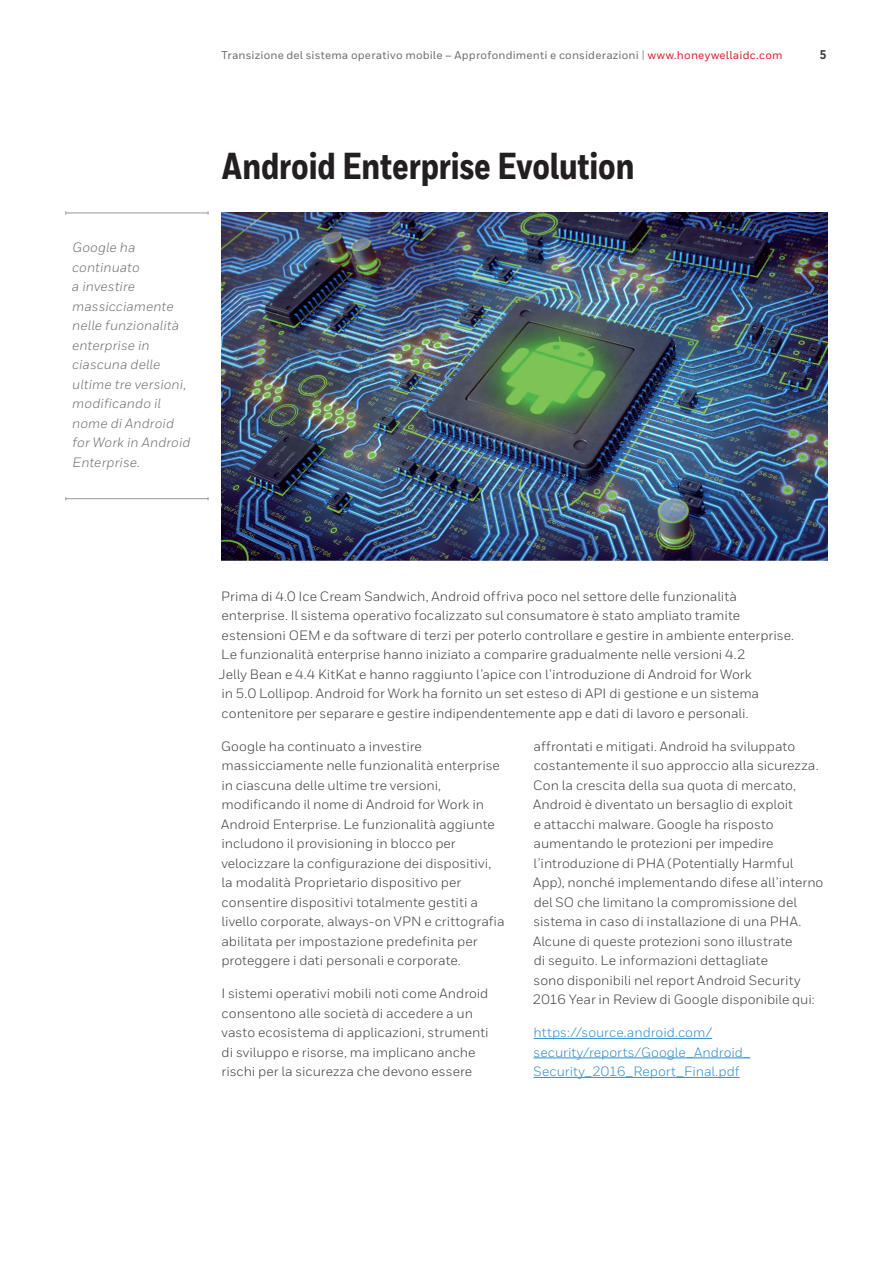
<style>
.page{position:relative;width:893px;height:1263px;background:#fff}
.page>*{position:absolute;margin:0;border:0;box-sizing:border-box;transform-origin:0 0}
.t1{font:800 37.5px "Honeywell Cond";letter-spacing:-.005em;color:#231f20}
.t2{font:13.5px/19.5px "Honeywell Sans";color:#3e3e3f}
.t3{font:italic 13.5px/19.5px "Honeywell Sans";letter-spacing:.005em;color:#6c6d70}
.t4{font:13.5px/19.5px "Honeywell Sans";letter-spacing:.005em;color:#2e8dcc}
.t5{font:800 12.75px "Honeywell Cond";color:#3e3e3f}
.t6{font:500 11.25px "Honeywell Sans";letter-spacing:.015em;color:#6c6d70}
.s1{font-size:11.4px;color:#939598}
.s2{color:#dc1f2e}
</style>
<div class="page">
<hr style="left:66px;top:213px;width:142px;height:1px;background:#939598">
<hr style="left:66px;top:498px;width:142px;height:1px;background:#939598">
<hr style="left:533px;top:1038px;width:179px;height:1px;background:#2e8dcc">
<hr style="left:534px;top:1057px;width:216px;height:1px;background:#2e8dcc">
<hr style="left:533px;top:1077px;width:207px;height:1px;background:#2e8dcc">
<img style="left:221px;top:213px;width:606px;height:348px">
<p class="t6" style="left:221px;top:51px;width:563px">Transizione del sistema operativo mobile – Approfondimenti e considerazioni <span class="s1">|</span> <span class="s2">www.honeywellaidc.com</span></p>
<p class="t5" style="left:820px;top:50px;width:8px">5</p>
<p class="t3" style="left:72px;top:239px;width:120px">Google ha continuato<br>a investire massicciamente nelle funzionalità enterprise in ciascuna delle ultime tre versioni, modificando il nome di Android for Work in Android<br>Enterprise.</p>
<h1 class="t1" style="left:222px;top:153px;width:414px">Android Enterprise Evolution</h1>
<p class="t2" style="left:219px;top:587px;width:577px">Prima di 4.0 Ice Cream Sandwich, Android offriva poco nel settore delle funzionalità enterprise. Il sistema operativo focalizzato sul consumatore è stato ampliato tramite estensioni OEM e da software di terzi per poterlo controllare e gestire in ambiente enterprise.<br>Le funzionalità enterprise hanno iniziato a comparire gradualmente nelle versioni 4.2<br>Jelly Bean e 4.4 KitKat e hanno raggiunto l’apice con l’introduzione di Android for Work<br>in 5.0 Lollipop. Android for Work ha fornito un set esteso di API di gestione e un sistema contenitore per separare e gestire indipendentemente app e dati di lavoro e personali.</p>
<p class="t2" style="left:221px;top:737px;width:285px">Google ha continuato a investire massicciamente nelle funzionalità enterprise in ciascuna delle ultime tre versioni, modificando il nome di Android for Work in Android Enterprise. Le funzionalità aggiunte includono il provisioning in blocco per velocizzare la configurazione dei dispositivi, la modalità Proprietario dispositivo per consentire dispositivi totalmente gestiti a livello corporate, always-on VPN e crittografia abilitata per impostazione predefinita per proteggere i dati personali e corporate.</p>
<p class="t2" style="left:221px;top:985px;width:269px">I sistemi operativi mobili noti come Android consentono alle società di accedere a un vasto ecosistema di applicazioni, strumenti di sviluppo e risorse, ma implicano anche rischi per la sicurezza che devono essere</p>
<p class="t2" style="left:533px;top:737px;width:292px">affrontati e mitigati. Android ha sviluppato costantemente il suo approccio alla sicurezza.<br>Con la crescita della sua quota di mercato, Android è diventato un bersaglio di exploit<br>e attacchi malware. Google ha risposto aumentando le protezioni per impedire l’introduzione di PHA (Potentially Harmful App), nonché implementando difese all’interno del SO che limitano la compromissione del sistema in caso di installazione di una PHA.<br>Alcune di queste protezioni sono illustrate<br>di seguito. Le informazioni dettagliate<br>sono disponibili nel report Android Security 2016 Year in Review di Google disponibile qui:</p>
<p class="t4" style="left:533px;top:1024px;width:218px">https://source.android.com/ security/reports/Google_Android_<br>Security_2016_Report_Final.pdf</p>
</div>
